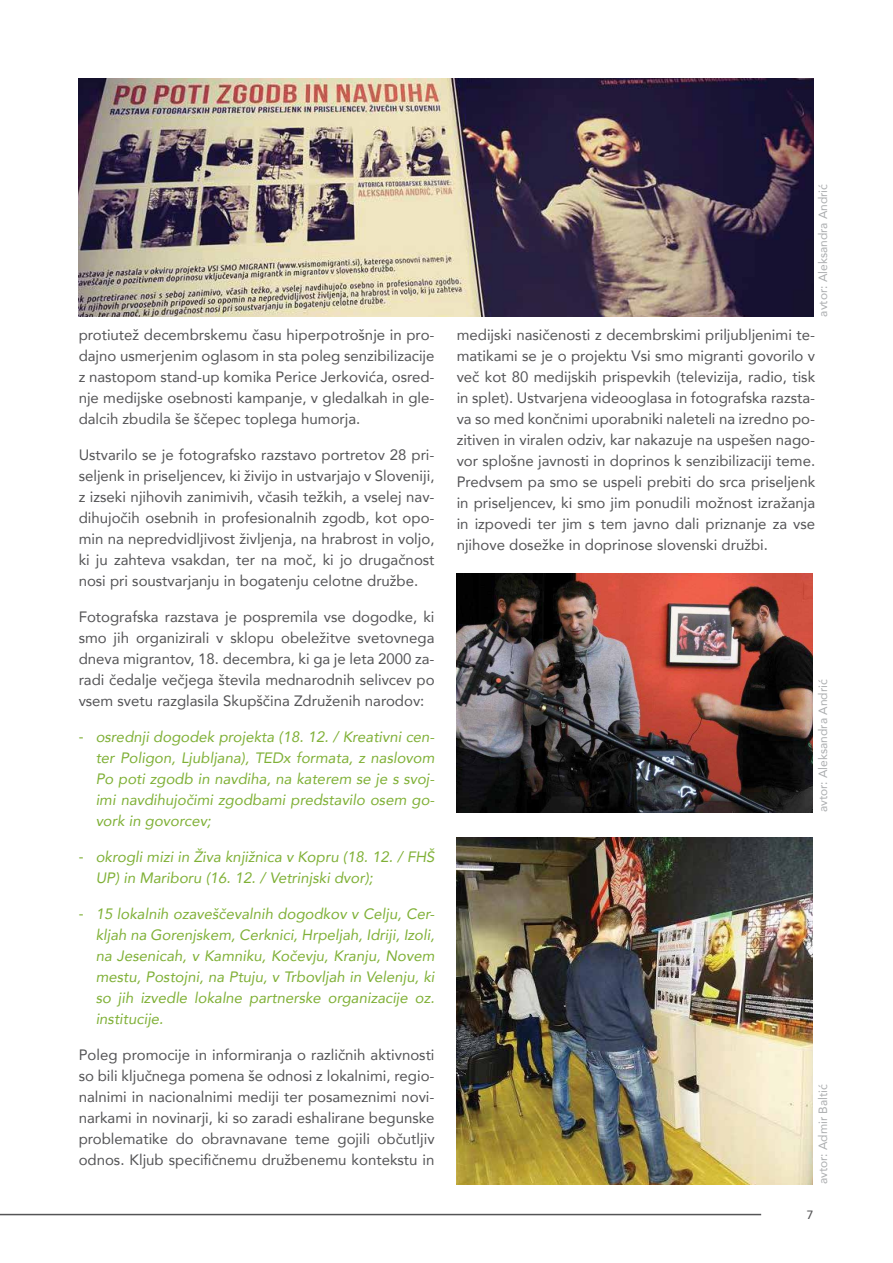
<style>
.page{position:relative;width:893px;height:1263px;background:#fff}
.page>*{position:absolute;margin:0;border:0;box-sizing:border-box;transform-origin:0 0}
.t1{font:15px/21px "Avenir";color:#545456;text-align:justify}
.t2{font:italic 15px/21px "Avenir";color:#7fb036;text-align:justify}
.t3{font:12px "Avenir";color:#acaeb0}
.t4{font:500 12px "Avenir";color:#545456}
.s1{font-family:"Open Sans";font-style:normal}
</style>
<div class="page">
<hr style="left:0;top:1214px;width:761px;height:1px;background:#545456">
<img style="left:79px;top:79px;width:735px;height:238px">
<img style="left:457px;top:574px;width:356px;height:238px">
<img style="left:457px;top:838px;width:356px;height:346px">
<p class="t1" style="left:79px;top:323px;width:357px">protiutež decembrskemu času hiperpotrošnje in pro&shy;dajno usmerjenim oglasom in sta poleg senzibilizacije z nastopom stand-up komika Perice Jerkovića, osred&shy;nje medijske osebnosti kampanje, v gledalkah in gle&shy;dalcih zbudila še ščepec toplega humorja.</p>
<p class="t1" style="left:79px;top:443px;width:357px">Ustvarilo se je fotografsko razstavo portretov 28 pri&shy;seljenk in priseljencev, ki živijo in ustvarjajo v Sloveniji, z izseki njihovih zanimivih, včasih težkih, a vselej nav&shy;dihujočih osebnih in profesionalnih zgodb, kot opo&shy;min na nepredvidljivost življenja, na hrabrost in voljo, ki ju zahteva vsakdan, ter na moč, ki jo drugačnost nosi pri soustvarjanju in bogatenju celotne družbe.</p>
<p class="t1" style="left:79px;top:605px;width:357px">Fotografska razstava je pospremila vse dogodke, ki smo jih organizirali v sklopu obeležitve svetovnega dneva migrantov, 18. decembra, ki ga je leta 2000 za&shy;radi čedalje večjega števila mednarodnih selivcev po vsem svetu razglasila Skupščina Združenih narodov:</p>
<p class="t2" style="left:96px;top:726px;width:340px;text-indent:-17px"><span class="s1">-</span> osrednji dogodek projekta (18. 12. / Kreativni cen&shy;ter Poligon, Ljubljana), TEDx formata, z naslovom Po poti zgodb in navdiha, na katerem se je s svoj&shy;imi navdihujočimi zgodbami predstavilo osem go&shy;vork in govorcev;</p>
<p class="t2" style="left:96px;top:846px;width:340px;text-indent:-17px"><span class="s1">-</span> okrogli mizi in Živa knjižnica v Kopru (18. 12. / FHŠ<br>UP) in Mariboru (16. 12. / Vetrinjski dvor);</p>
<p class="t2" style="left:96px;top:903px;width:340px;text-indent:-17px"><span class="s1">-</span> 15 lokalnih ozaveščevalnih dogodkov v Celju, Cer&shy;kljah na Gorenjskem, Cerknici, Hrpeljah, Idriji, Izoli, na Jesenicah, v Kamniku, Kočevju, Kranju, Novem mestu, Postojni, na Ptuju, v Trbovljah in Velenju, ki so jih izvedle lokalne partnerske organizacije oz. institucije.</p>
<p class="t1" style="left:79px;top:1043px;width:357px">Poleg promocije in informiranja o različnih aktivnosti so bili ključnega pomena še odnosi z lokalnimi, regio&shy;nalnimi in nacionalnimi mediji ter posameznimi novi&shy;narkami in novinarji, ki so zaradi eshalirane begunske problematike do obravnavane teme gojili občutljiv odnos. Kljub specifičnemu družbenemu kontekstu in</p>
<p class="t3" style="left:813px;top:317px;width:134px;rotate:-90deg">avtor: Aleksandra Andrić</p>
<p class="t1" style="left:457px;top:323px;width:360px">medijski nasičenosti z decembrskimi priljubljenimi te&shy;matikami se je o projektu Vsi smo migranti govorilo v več kot 80 medijskih prispevkih (televizija, radio, tisk in splet). Ustvarjena videooglasa in fotografska razsta&shy;va so med končnimi uporabniki naleteli na izredno po&shy;zitiven in viralen odziv, kar nakazuje na uspešen nago&shy;vor splošne javnosti in doprinos k senzibilizaciji teme.<br>Predvsem pa smo se uspeli prebiti do srca priseljenk in priseljencev, ki smo jim ponudili možnost izražanja in izpovedi ter jim s tem javno dali priznanje za vse njihove dosežke in doprinose slovenski družbi.</p>
<p class="t3" style="left:813px;top:812px;width:134px;rotate:-90deg">avtor: Aleksandra Andrić</p>
<p class="t3" style="left:813px;top:1184px;width:102px;rotate:-90deg">avtor: Admir Baltić</p>
<p class="t4" style="left:807px;top:1204px;width:8px">7</p>
</div>
